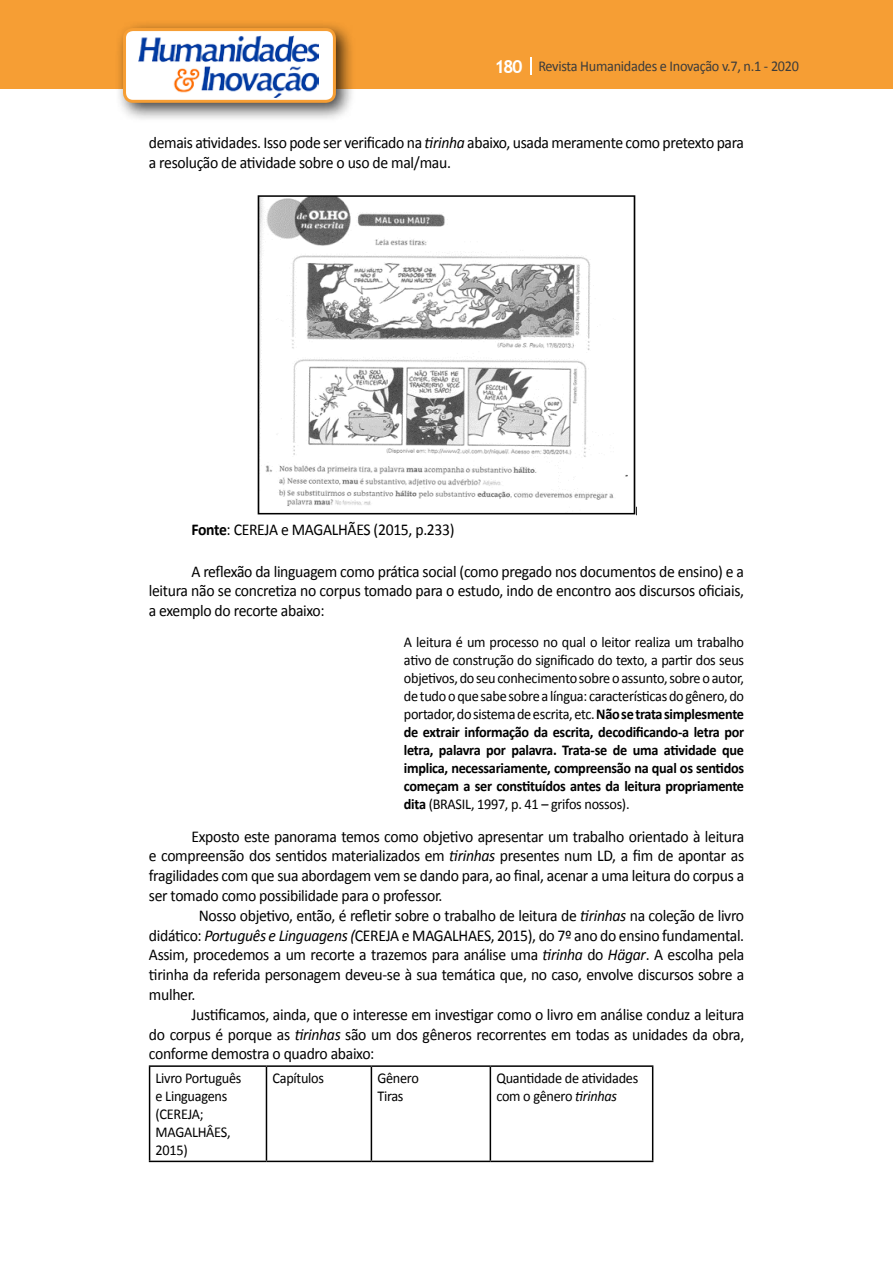
<style>
.page{position:relative;width:893px;height:1263px;background:#fff}
.page>*{position:absolute;margin:0;border:0;box-sizing:border-box;transform-origin:0 0}
.t1{font:16.5px/19.8px "Calibri";letter-spacing:-.02em;color:#000;text-align:justify;scale:.95 1}
.t2{font:15px/18px "Calibri";letter-spacing:-.02em;color:#000;scale:.95 1}
.t3{font:15px "Calibri";letter-spacing:-.02em;color:#3c3c3b;scale:.95 1}
.s1{font-family:"Trebuchet MS";font-weight:700;font-size:18px;color:#fff}
.s2{font-style:italic}
.s3{font-weight:700}
</style>
<div class="page">
<div style="left:0;top:0;width:893px;height:88px;background:#f69e34"></div>
<svg style="left:530px;top:57px;width:2px;height:18px"></svg>
<div style="left:115px;top:20px;width:241px;height:103px;background:#000;opacity:.75"></div>
<div style="left:125px;top:30px;width:209px;height:71px;background:#fff;border-radius:9px"></div>
<img style="left:138px;top:35px;width:181px;height:62px">
<div style="left:123px;top:28px;width:213px;height:75px;border:3px solid #f69e34;border-radius:9px"></div>
<img style="left:257px;top:195px;width:379px;height:320px">
<hr style="left:149px;top:1065px;width:117px;height:2px;background:#000">
<hr style="left:149px;top:1067px;width:1px;height:94px;background:#000">
<hr style="left:266px;top:1065px;width:105px;height:2px;background:#000">
<hr style="left:266px;top:1067px;width:1px;height:94px;background:#000">
<hr style="left:371px;top:1065px;width:119px;height:2px;background:#000">
<hr style="left:371px;top:1067px;width:1px;height:94px;background:#000">
<hr style="left:490px;top:1065px;width:163px;height:2px;background:#000">
<hr style="left:490px;top:1067px;width:1px;height:94px;background:#000">
<hr style="left:652px;top:1067px;width:1px;height:94px;background:#000">
<hr style="left:149px;top:1161px;width:117px;height:1px;background:#000">
<hr style="left:266px;top:1161px;width:105px;height:1px;background:#000">
<hr style="left:371px;top:1161px;width:119px;height:1px;background:#000">
<hr style="left:490px;top:1161px;width:163px;height:1px;background:#000">
<p class="t3" style="left:495px;top:57px;width:322px"><span class="s1">180</span> Revista Humanidades e Inovação v.7, n.1 - 2020</p>
<p class="t1" style="left:149px;top:133px;width:628px">demais atividades. Isso pode ser verificado na <span class="s2">tirinha</span> abaixo, usada meramente como pretexto para a resolução de atividade sobre o uso de mal/mau.</p>
<p class="t1" style="left:191px;top:520px;width:279px"><span class="s3">Fonte</span>: CEREJA e MAGALHÃES (2015, p.233)</p>
<p class="t1" style="left:149px;top:561px;width:628px;text-indent:43px">A reflexão da linguagem como prática social (como pregado nos documentos de ensino) e a leitura não se concretiza no corpus tomado para o estudo, indo de encontro aos discursos oficiais, a exemplo do recorte abaixo:</p>
<p class="t2" style="left:404px;top:633px;width:360px;text-align:justify">A leitura é um processo no qual o leitor realiza um trabalho ativo de construção do significado do texto, a partir dos seus objetivos,doseuconhecimentosobreoassunto,sobreoautor, detudooquesabesobrea língua: característicasdogênero,do portador,dosistemadeescrita,etc.<span class="s3">Não se trata simplesmente de extrair informação da escrita, decodificando-a letra por letra, palavra por palavra. Trata-se de uma atividade que implica, necessariamente, compreensão na qual os sentidos começam a ser constituídos antes da leitura propriamente dita</span> (BRASIL, 1997, p. 41 – grifos nossos).</p>
<p class="t1" style="left:149px;top:826px;width:628px;text-indent:42px">Exposto este panorama temos como objetivo apresentar um trabalho orientado à leitura e compreensão dos sentidos materializados em <span class="s2">tirinhas</span> presentes num LD, a fim de apontar as fragilidades com que sua abordagem vem se dando para, ao final, acenar a uma leitura do corpus a ser tomado como possibilidade para o professor.</p>
<p class="t1" style="left:149px;top:905px;width:628px;text-indent:50px">Nosso objetivo, então, é refletir sobre o trabalho de leitura de <span class="s2">tirinhas</span> na coleção de livro didático: <span class="s2">Português e Linguagens (</span>CEREJA e MAGALHAES, 2015), do 7º ano do ensino fundamental.<br>Assim, procedemos a um recorte a trazemos para análise uma <span class="s2">tirinha</span> do <span class="s2">Hägar</span>. A escolha pela tirinha da referida personagem deveu-se à sua temática que, no caso, envolve discursos sobre a mulher.</p>
<p class="t1" style="left:149px;top:1004px;width:628px;text-indent:43px">Justificamos, ainda, que o interesse em investigar como o livro em análise conduz a leitura do corpus é porque as <span class="s2">tirinhas</span> são um dos gêneros recorrentes em todas as unidades da obra, conforme demostra o quadro abaixo:</p>
<p class="t2" style="left:156px;top:1069px;width:92px">Livro Português e Linguagens (CEREJA;<br>MAGALHÂES,<br>2015)</p>
<p class="t2" style="left:272px;top:1069px;width:56px">Capítulos</p>
<p class="t2" style="left:377px;top:1069px;width:45px">Gênero<br>Tiras</p>
<p class="t2" style="left:496px;top:1069px;width:151px">Quantidade de atividades com o gênero <span class="s2">tirinhas</span></p>
</div>
